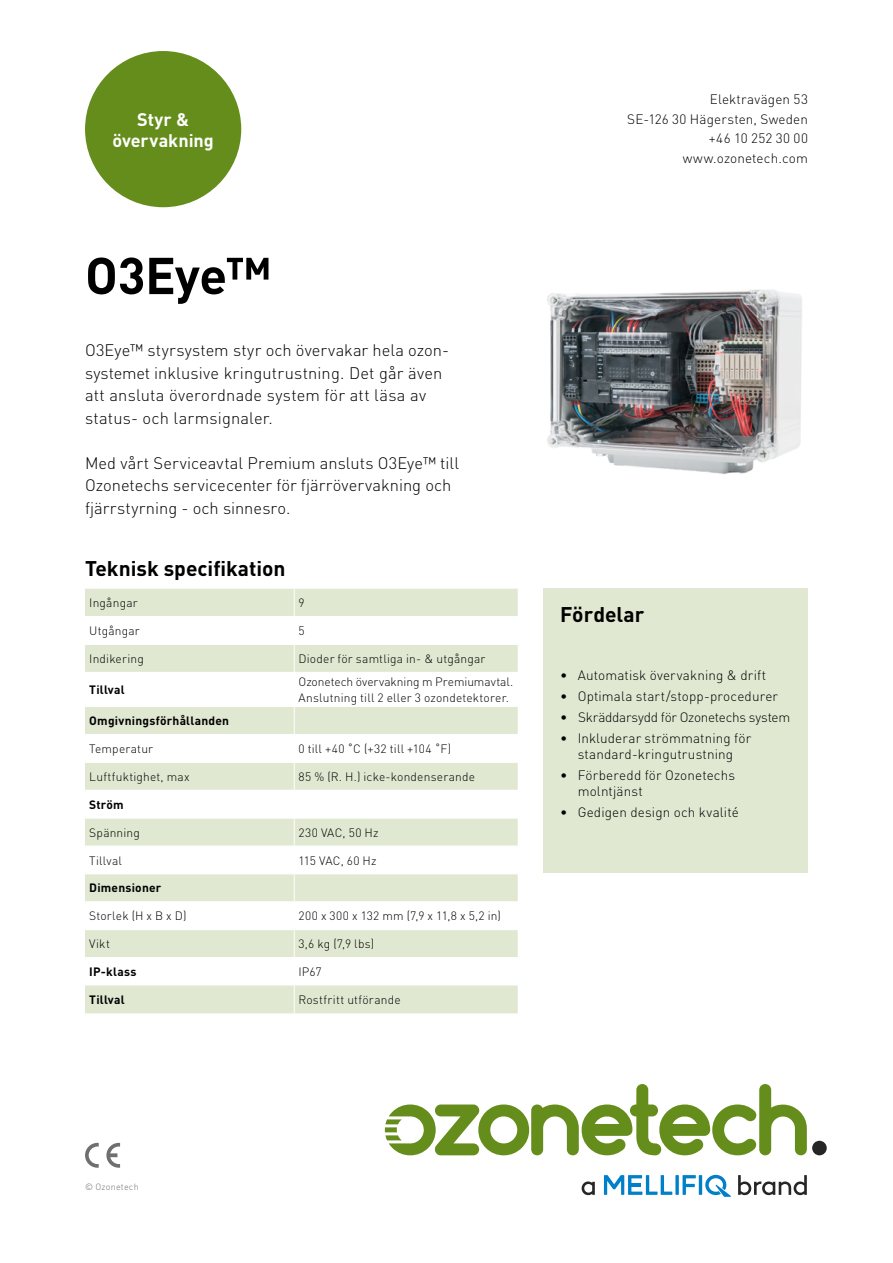
<style>
.page{position:relative;width:893px;height:1263px;background:#fff}
.page>*{position:absolute;margin:0;border:0;box-sizing:border-box;transform-origin:0 0}
.t1{font:700 51px "DINOT";letter-spacing:-.01em;color:#000}
.t2{font:700 21px "DINOT";color:#000}
.t3{font:700 18px/21px "DINOT";color:#fff;text-align:center}
.t4{font:300 16.5px/22.5px "DINOT";letter-spacing:.005em;color:#000}
.t5{font:300 13.5px/19.5px "DINOT";letter-spacing:.01em;color:#000;text-align:right}
.t6{font:300 13.5px "DINOT";letter-spacing:-.02em;color:#000}
.t7{font:300 12px/16.5px "DINOT";letter-spacing:.015em;color:#000}
.t8{font:700 12px "DINOT";letter-spacing:.02em;color:#000}
.t9{font:300 9px "DINOT";letter-spacing:.025em;color:#706f6f}
</style>
<div class="page">
<div style="left:85px;top:51px;width:156px;height:156px;background:#658d1b;border-radius:50%"></div>
<div style="left:812px;top:1141px;width:15px;height:14px;background:#262626;border-radius:50%"></div>
<svg style="left:385px;top:1084px;width:422px;height:71px"></svg>
<svg style="left:582px;top:1181px;width:13px;height:14px"></svg>
<svg style="left:738px;top:1175px;width:69px;height:20px"></svg>
<svg style="left:604px;top:1175px;width:127px;height:22px"></svg>
<svg style="left:85px;top:1143px;width:14px;height:25px"></svg>
<svg style="left:106px;top:1143px;width:14px;height:25px"></svg>
<div style="left:85px;top:589px;width:433px;height:27px;background:#e0e8d1"></div>
<div style="left:85px;top:645px;width:433px;height:27px;background:#e0e8d1"></div>
<svg style="left:294px;top:589px;width:1px;height:83px"></svg>
<svg style="left:85px;top:707px;width:433px;height:306px"></svg>
<img style="left:547px;top:289px;width:255px;height:185px">
<div style="left:543px;top:588px;width:265px;height:285px;background:#e0e8d1"></div>
<h3 class="t3" style="left:112px;top:108px;width:103px">Styr &amp; övervakning</h3>
<h1 class="t1" style="left:85px;top:242px;width:188px">O3Eye™</h1>
<h3 class="t4" style="left:85px;top:339px;width:366px">O3Eye™ styrsystem styr och övervakar hela ozon&shy;systemet inklusive kringutrustning. Det går även att ansluta överordnade system för att läsa av status- och larmsignaler.</h3>
<h3 class="t4" style="left:85px;top:451px;width:376px">Med vårt Serviceavtal Premium ansluts O3Eye™ till<br>Ozonetechs servicecenter för fjärrövervakning och fjärrstyrning - och sinnesro.</h3>
<h2 class="t2" style="left:85px;top:554px;width:202px">Teknisk specifikation</h2>
<p class="t7" style="left:89px;top:594px;width:50px">Ingångar</p>
<p class="t7" style="left:298px;top:594px;width:8px">9</p>
<p class="t7" style="left:89px;top:622px;width:52px">Utgångar</p>
<p class="t7" style="left:298px;top:622px;width:8px">5</p>
<p class="t7" style="left:89px;top:650px;width:56px">Indikering</p>
<p class="t7" style="left:298px;top:650px;width:188px">Dioder för samtliga in- &amp; utgångar</p>
<p class="t8" style="left:89px;top:682px;width:37px">Tillval</p>
<p class="t7" style="left:298px;top:673px;width:216px">Ozonetech övervakning m Premiumavtal.<br>Anslutning till 2 eller 3 ozondetektorer.</p>
<p class="t8" style="left:89px;top:713px;width:141px">Omgivningsförhållanden</p>
<p class="t7" style="left:89px;top:740px;width:65px">Temperatur</p>
<p class="t7" style="left:298px;top:740px;width:154px">0 till +40 ˚C (+32 till +104 ˚F)</p>
<p class="t7" style="left:89px;top:768px;width:102px">Luftfuktighet, max</p>
<p class="t7" style="left:298px;top:768px;width:178px">85 % (R. H.) icke-kondenserande</p>
<p class="t8" style="left:89px;top:796px;width:36px">Ström</p>
<p class="t7" style="left:89px;top:824px;width:52px">Spänning</p>
<p class="t7" style="left:298px;top:824px;width:82px">230 VAC, 50 Hz</p>
<p class="t7" style="left:89px;top:852px;width:34px">Tillval</p>
<p class="t7" style="left:298px;top:852px;width:80px">115 VAC, 60 Hz</p>
<p class="t8" style="left:89px;top:880px;width:74px">Dimensioner</p>
<p class="t7" style="left:89px;top:908px;width:99px">Storlek (H x B x D)</p>
<p class="t7" style="left:298px;top:908px;width:204px">200 x 300 x 132 mm (7,9 x 11,8 x 5,2 in)</p>
<p class="t7" style="left:89px;top:935px;width:22px">Vikt</p>
<p class="t7" style="left:298px;top:935px;width:77px">3,6 kg (7,9 lbs)</p>
<p class="t8" style="left:89px;top:964px;width:49px">IP-klass</p>
<p class="t7" style="left:298px;top:963px;width:25px">IP67</p>
<p class="t8" style="left:89px;top:992px;width:37px">Tillval</p>
<p class="t7" style="left:298px;top:991px;width:104px">Rostfritt utförande</p>
<p class="t5" style="left:627px;top:90px;width:182px">Elektravägen 53<br>SE-126 30 Hägersten, Sweden +46 10 252 30 00 www.ozonetech.com</p>
<h2 class="t2" style="left:560px;top:600px;width:86px">Fördelar</h2>
<p class="t5" style="left:560px;top:665px;width:208px">• Automatisk övervakning &amp; drift</p>
<p class="t5" style="left:560px;top:686px;width:219px">• Optimala start/stopp-procedurer</p>
<p class="t6" style="left:560px;top:709px;width:231px">• Skräddarsydd för Ozonetechs system</p>
<p class="t5" style="left:560px;top:729px;width:192px;line-height:16.5px;text-align:center">• Inkluderar strömmatning för standard-kringutrustning</p>
<p class="t5" style="left:578px;top:767px;width:159px;line-height:16.5px;text-align:left;text-indent:-17px">• Förberedd för Ozonetechs molntjänst</p>
<p class="t5" style="left:560px;top:802px;width:180px">• Gedigen design och kvalité</p>
<p class="t9" style="left:85px;top:1181px;width:55px">© Ozonetech</p>
</div>
